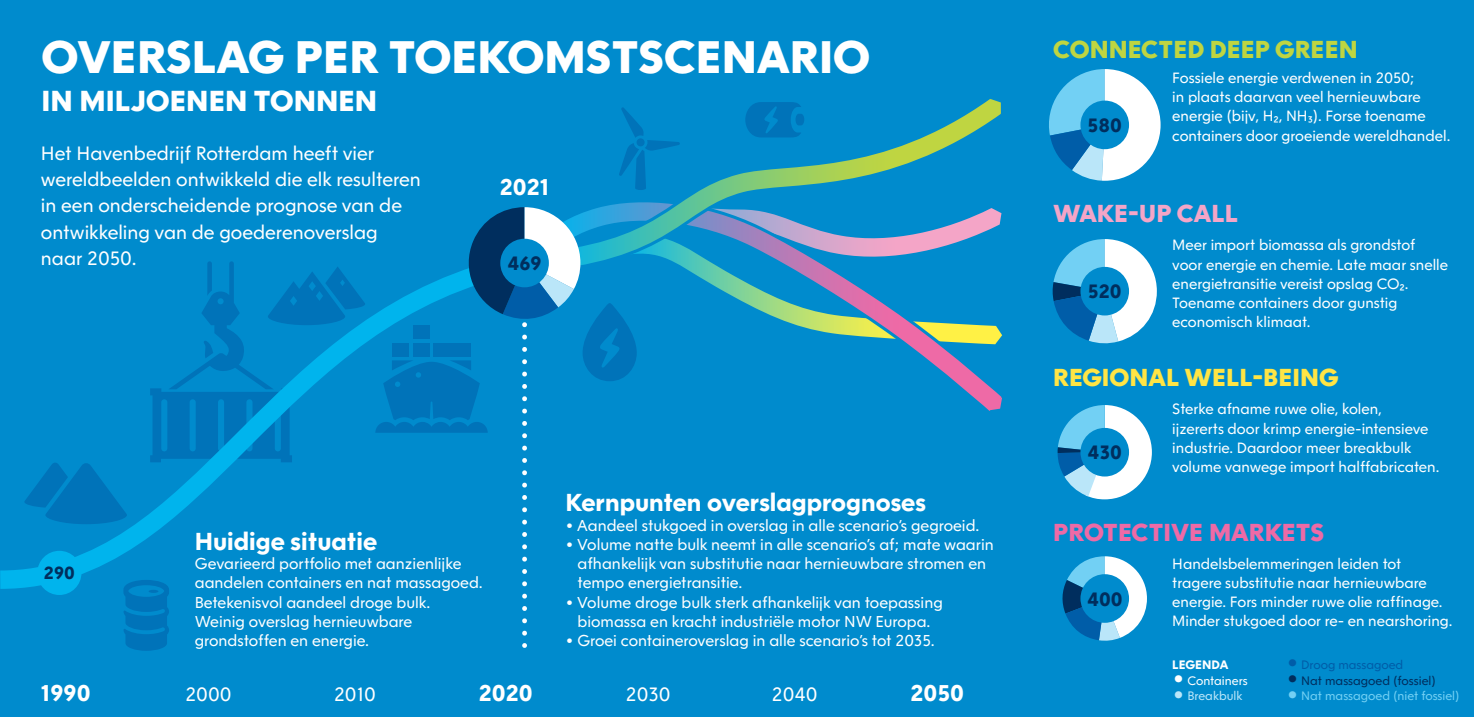
<style>
.page{position:relative;width:1474px;height:717px;background:#fff}
.page>*{position:absolute;margin:0;border:0;box-sizing:border-box;transform-origin:0 0}
.t1{font:800 45.5px "NLRTM";color:#fff}
.t2{font:800 28.88px "NLRTM";color:#fff}
.t3{font:700 24.5px "NLRTM";color:#fff}
.t4{font:800 24.5px "NLRTM";color:#bfd541}
.t5{font:800 24.5px "NLRTM";color:#ffe545}
.t6{font:800 24.5px "NLRTM";color:#ee6aa6}
.t7{font:800 24.5px "NLRTM";color:#f4a5c7}
.t8{font:700 22.75px "NLRTM";color:#fff}
.t9{font:19.25px/26.2px "NLRTM";color:#fff}
.t10{font:700 19.25px "NLRTM";color:#002e5e}
.t11{font:700 17.5px "NLRTM";color:#002e5e}
.t12{font:15.75px/19.2px "NLRTM";color:#fff}
.t13{font:14.88px/19.2px "NLRTM";color:#fff}
.t14{font:12.25px "NLRTM";color:#72d0f4}
.t15{font:12.25px "NLRTM";color:#002e5e}
.t16{font:12.25px "NLRTM";color:#005da8}
.t17{font:12.25px "NLRTM";color:#fff}
.t18{font:12.25px "NLRTM";color:#bae6f9}
.t19{font:700 12.25px "NLRTM";color:#fff}
.s1{color:#008bcd}
.s2{font-size:24.5px}
</style>
<div class="page">
<div style="left:0;top:0;width:1473px;height:716px;background:#008bcd"></div>
<svg style="left:124px;top:598px;width:45px;height:52px"></svg>
<svg style="left:0;top:261px;width:375px;height:337px"></svg>
<svg style="left:1057px;top:405px;width:94px;height:94px"></svg>
<svg style="left:1049px;top:69px;width:111px;height:112px"></svg>
<div style="left:1080px;top:101px;width:49px;height:48px;background:#008bcd;border-radius:50%"></div>
<svg style="left:1052px;top:239px;width:104px;height:105px"></svg>
<svg style="left:1062px;top:556px;width:84px;height:85px"></svg>
<div style="left:1080px;top:267px;width:49px;height:48px;background:#008bcd;border-radius:50%"></div>
<div style="left:1080px;top:428px;width:49px;height:48px;background:#008bcd;border-radius:50%"></div>
<div style="left:1080px;top:574px;width:49px;height:48px;background:#008bcd;border-radius:50%"></div>
<svg style="left:636px;top:289px;width:366px;height:122px"></svg>
<svg style="left:989px;top:397px;width:13px;height:13px"></svg>
<svg style="left:708px;top:282px;width:153px;height:7px"></svg>
<svg style="left:602px;top:99px;width:400px;height:183px"></svg>
<svg style="left:990px;top:99px;width:10px;height:15px"></svg>
<svg style="left:375px;top:207px;width:261px;height:429px"></svg>
<div style="left:500px;top:239px;width:49px;height:48px;background:#008bcd;border-radius:50%"></div>
<div style="left:37px;top:550px;width:44px;height:44px;background:#00b4ed;border-radius:50%"></div>
<h1 class="t1" style="left:41px;top:28px;width:830px">OVERSLAG PER TOEKOMSTSCENARIO</h1>
<h2 class="t2" style="left:41px;top:83px;width:337px">IN MILJOENEN TONNEN</h2>
<p class="t9" style="left:41px;top:140px;width:381px">Het Havenbedrijf Rotterdam heeft vier wereldbeelden ontwikkeld die elk resulteren in een onderscheidende prognose van de ontwikkeling van de goederenoverslag naar 2050.</p>
<h3 class="t8" style="left:500px;top:173px;width:51px">2021</h3>
<p class="t10" style="left:507px;top:251px;width:35px">469</p>
<p class="t11" style="left:44px;top:562px;width:32px">290</p>
<h3 class="t3" style="left:195px;top:526px;width:184px">Huidige situatie</h3>
<p class="t12" style="left:195px;top:553px;width:289px">Gevarieerd portfolio met aanzienlijke aandelen containers en nat massagoed.<br>Betekenisvol aandeel droge bulk.<br>Weinig overslag hernieuwbare grondstoffen en energie.</p>
<h3 class="t3" style="left:565px;top:487px;width:362px">Kernpunten overslagprognoses</h3>
<p class="t12" style="left:565px;top:515px;width:415px">• Aandeel stukgoed in overslag in alle scenario’s gegroeid.</p>
<p class="t12" style="left:565px;top:534px;width:430px">• Volume natte bulk neemt in alle scenario’s af; mate waarin</p>
<p class="t12" style="left:565px;top:553px;width:422px"><span class="s1">•</span> afhankelijk van substitutie naar hernieuwbare stromen en</p>
<p class="t12" style="left:565px;top:573px;width:178px"><span class="s1">•</span> tempo energietransitie.</p>
<p class="t12" style="left:565px;top:592px;width:379px">• Volume droge bulk sterk afhankelijk van toepassing</p>
<p class="t12" style="left:565px;top:611px;width:366px"><span class="s1">•</span> biomassa en kracht industriële motor NW Europa.</p>
<p class="t12" style="left:565px;top:630px;width:371px">• Groei containeroverslag in alle scenario’s tot 2035.</p>
<h3 class="t8" style="left:41px;top:678px;width:51px">1990</h3>
<p class="t9" style="left:185px;top:680px;width:48px">2000</p>
<p class="t9" style="left:334px;top:680px;width:43px">2010</p>
<h3 class="t8" style="left:479px;top:678px;width:55px">2020</h3>
<p class="t9" style="left:626px;top:680px;width:46px">2030</p>
<p class="t9" style="left:772px;top:680px;width:47px">2040</p>
<h3 class="t8" style="left:910px;top:678px;width:55px">2050</h3>
<h3 class="t4" style="left:1053px;top:34px;width:306px">CONNECTED DEEP GREEN</h3>
<p class="t10" style="left:1087px;top:113px;width:36px">580</p>
<p class="t13" style="left:1172px;top:68px;width:279px">Fossiele energie verdwenen in 2050;<br>in plaats daarvan veel hernieuwbare energie (bijv, H₂, NH₃). Forse toename containers door groeiende wereldhandel.</p>
<h3 class="t7" style="left:1053px;top:199px;width:186px">WAKE-UP CALL</h3>
<p class="t10" style="left:1087px;top:279px;width:35px">520</p>
<p class="t13" style="left:1172px;top:235px;width:277px">Meer import biomassa als grondstof voor energie en chemie. Late maar snelle energietransitie vereist opslag CO₂.<br>Toename containers door gunstig economisch klimaat.</p>
<h3 class="t5" style="left:1053px;top:362px;width:287px">REGIONAL WELL-BEING</h3>
<p class="t10" style="left:1087px;top:440px;width:36px">430</p>
<p class="t13" style="left:1172px;top:399px;width:269px">Sterke afname ruwe olie, kolen,<br>ijzererts door krimp energie-intensieve industrie. Daardoor meer breakbulk volume vanwege import halffabricaten.</p>
<h3 class="t6" style="left:1053px;top:516px;width:272px">PROTECTIVE MARKETS</h3>
<p class="t10" style="left:1086px;top:587px;width:37px">400</p>
<p class="t13" style="left:1172px;top:553px;width:282px">Handelsbelemmeringen leiden tot tragere substitutie naar hernieuwbare energie. Fors minder ruwe olie raffinage.<br>Minder stukgoed door re- en nearshoring.</p>
<p class="t19" style="left:1172px;top:656px;width:58px">LEGENDA</p>
<p class="t17" style="left:1172px;top:672px;width:77px"><span class="s2">•</span> Containers</p>
<p class="t18" style="left:1172px;top:688px;width:72px"><span class="s2">•</span> Breakbulk</p>
<p class="t16" style="left:1285px;top:657px;width:119px"><span class="s2">•</span> Droog massagoed</p>
<p class="t15" style="left:1285px;top:672px;width:151px"><span class="s2">•</span> Nat massagoed (fossiel)</p>
<p class="t14" style="left:1285px;top:688px;width:175px"><span class="s2">•</span> Nat massagoed (niet fossiel)</p>
</div>
